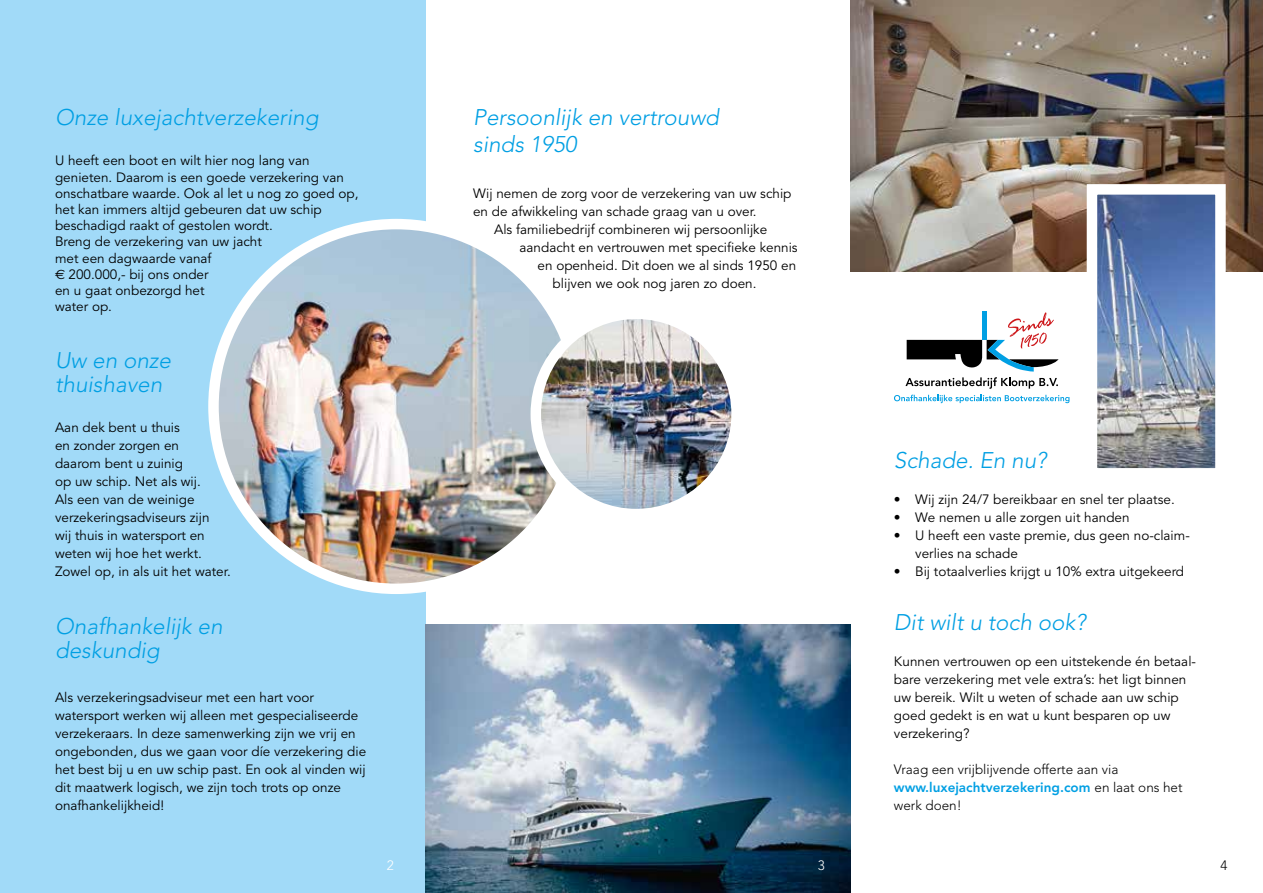
<style>
.page{position:relative;width:1263px;height:893px;background:#fff}
.page>*{position:absolute;margin:0;border:0;box-sizing:border-box;transform-origin:0 0}
.t1{font:italic 300 22.5px/24px "Avenir";color:#009fe3}
.t2{font:13.5px/18px "Avenir";color:#000}
.t3{font:300 13.5px/18px "Avenir";color:#000}
.t4{font:300 13.5px "Avenir";color:#fff}
.s1{font-family:"Euro Sans"}
.s2{font-weight:800;color:#009fe3}
</style>
<div class="page">
<div style="left:0;top:0;width:425px;height:893px;background:#a1daf8"></div>
<img style="left:850px;top:0;width:413px;height:271px">
<img style="left:213px;top:224px;width:366px;height:365px;border-radius:183px">
<img style="left:536px;top:315px;width:195px;height:199px">
<div style="left:530px;top:309px;width:212px;height:210px;border:10px solid #fff;border-radius:50%"></div>
<img style="left:425px;top:625px;width:425px;height:268px">
<img style="left:1098px;top:195px;width:117px;height:273px">
<div style="left:1087px;top:184px;width:139px;height:295px;border:10px solid #fff"></div>
<svg style="left:905px;top:312px;width:153px;height:77px"></svg>
<svg style="left:894px;top:395px;width:175px;height:8px"></svg>
<h1 class="t1" style="left:55px;top:105px;width:265px">Onze luxejachtverzekering</h1>
<p class="t2" style="left:55px;top:153px;width:305px;line-height:16.2px">U heeft een boot en wilt hier nog lang van genieten. Daarom is een goede verzekering van onschatbare waarde. Ook al let u nog zo goed op, het kan immers altijd gebeuren dat uw schip beschadigd raakt of gestolen wordt.<br>Breng de verzekering van uw jacht<br>met een dagwaarde vanaf<br><span class="s1">e</span> 200.000,- bij ons onder<br>en u gaat onbezorgd het<br>water op.</p>
<h1 class="t1" style="left:55px;top:348px;width:117px">Uw en onze thuishaven</h1>
<p class="t2" style="left:55px;top:419px;width:177px">Aan dek bent u thuis<br>en zonder zorgen en<br>daarom bent u zuinig<br>op uw schip. Net als wij.<br>Als een van de weinige verzekeringsadviseurs zijn<br>wij thuis in watersport en weten wij hoe het werkt.<br>Zowel op, in als uit het water.</p>
<h1 class="t1" style="left:55px;top:614px;width:169px">Onafhankelijk en deskundig</h1>
<p class="t2" style="left:55px;top:689px;width:313px">Als verzekeringsadviseur met een hart voor watersport werken wij alleen met gespecialiseerde verzekeraars. In deze samenwerking zijn we vrij en ongebonden, dus we gaan voor díe verzekering die het best bij u en uw schip past. En ook al vinden wij dit maatwerk logisch, we zijn toch trots op onze onafhankelijkheid!</p>
<h1 class="t1" style="left:473px;top:104px;width:247px;line-height:27px">Persoonlijk en vertrouwd sinds 1950</h1>
<p class="t2" style="left:473px;top:185px;width:320px">Wij nemen de zorg voor de verzekering van uw schip</p>
<p class="t2" style="left:473px;top:203px;width:285px">en de afwikkeling van schade graag van u over.</p>
<p class="t2" style="left:494px;top:221px;width:275px">Als familiebedrijf combineren wij persoonlijke</p>
<p class="t2" style="left:520px;top:239px;width:280px">aandacht en vertrouwen met specifieke kennis</p>
<p class="t2" style="left:538px;top:257px;width:260px">en openheid. Dit doen we al sinds 1950 en</p>
<p class="t2" style="left:553px;top:275px;width:205px">blijven we ook nog jaren zo doen.</p>
<h1 class="t1" style="left:894px;top:448px;width:154px">Schade. En nu?</h1>
<p class="t2" style="left:894px;top:491px;width:282px">• Wij zijn 24/7 bereikbaar en snel ter plaatse.</p>
<p class="t2" style="left:894px;top:509px;width:237px">• We nemen u alle zorgen uit handen</p>
<p class="t2" style="left:915px;top:527px;width:275px;text-indent:-21px">• U heeft een vaste premie, dus geen no-claim&shy;verlies na schade</p>
<p class="t2" style="left:894px;top:563px;width:292px">• Bij totaalverlies krijgt u 10% extra uitgekeerd</p>
<h1 class="t1" style="left:894px;top:610px;width:193px">Dit wilt u toch ook?</h1>
<p class="t2" style="left:894px;top:653px;width:304px">Kunnen vertrouwen op een uitstekende én betaal&shy;bare verzekering met vele extra’s: het ligt binnen uw bereik. Wilt u weten of schade aan uw schip goed gedekt is en wat u kunt besparen op uw verzekering?</p>
<p class="t3" style="left:894px;top:760px;width:290px">Vraag een vrijblijvende offerte aan via <span class="s2">www.luxejachtverzekering.com</span> en laat ons het werk doen!</p>
<p class="t4" style="left:387px;top:858px;width:9px">2</p>
<p class="t4" style="left:818px;top:858px;width:9px">3</p>
<p class="t3" style="left:1220px;top:857px;width:9px">4</p>
</div>
